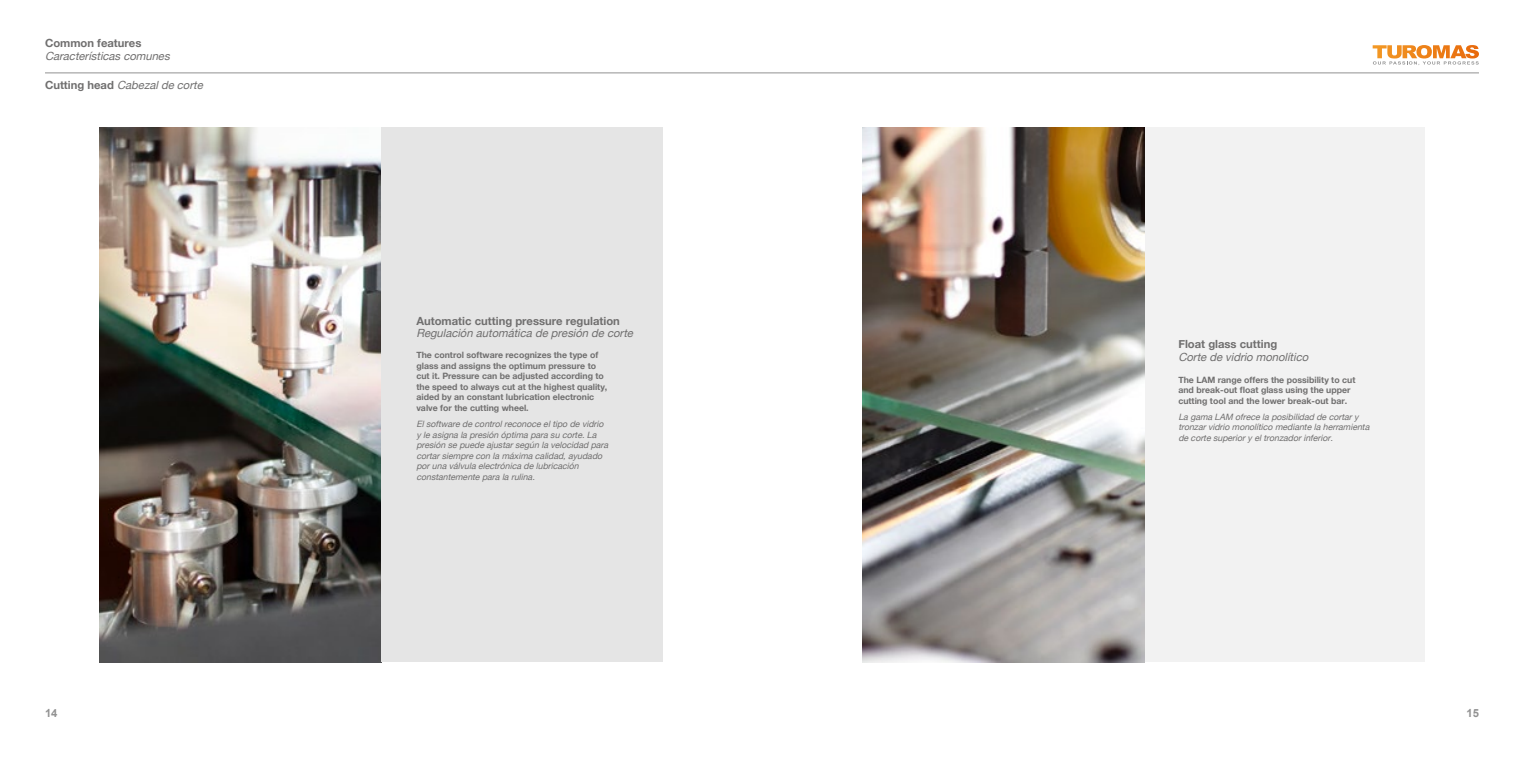
<style>
.page{position:relative;width:1524px;height:762px;background:#fff}
.page>*{position:absolute;margin:0;border:0;box-sizing:border-box;transform-origin:0 0}
.t1{font:italic 11.25px "Helvetica Neue";color:#706f6f}
.t2{font:700 11.25px "Helvetica Neue";color:#706f6f}
.t3{font:700 11.25px "Arial";color:#929292}
.t4{font:italic 8.75px/10.5px "Helvetica Neue";color:#706f6f}
.t5{font:700 8.75px/10.5px "Helvetica Neue";color:#706f6f}
.s1{font-weight:700;font-style:normal}
</style>
<div class="page">
<img style="left:100px;top:127px;width:281px;height:535px">
<div style="left:381px;top:127px;width:281px;height:535px;background:#e5e5e5"></div>
<div style="left:1143px;top:127px;width:281px;height:535px;background:#f2f2f2"></div>
<img style="left:863px;top:127px;width:281px;height:535px">
<hr style="left:45px;top:73px;width:1434px;height:1px;background:#929292">
<svg style="left:1372px;top:45px;width:107px;height:20px"></svg>
<p class="t2" style="left:45px;top:36px;width:98px">Common features</p>
<p class="t1" style="left:45px;top:50px;width:129px">Características comunes</p>
<p class="t1" style="left:45px;top:78px;width:162px"><span class="s1">C u t t i n g h e a d</span> Cabezalde corte</p>
<p class="t2" style="left:416px;top:314px;width:205px">Automatic cutting pressure regulation</p>
<p class="t1" style="left:416px;top:326px;width:221px">Regulación automática de presión de corte</p>
<p class="t5" style="left:416px;top:350px;width:192px">The control software recognizes the type of glass and assigns the optimum pressure to cut it. Pressure can be adjusted according to the speed to always cut at the highest quality, aided by an constant lubrication electronic valve for the cutting wheel.</p>
<p class="t4" style="left:416px;top:418px;width:195px">Elsoftware de controlreconoce eltipo de vidrio y le asigna la presión óptima para su corte.La presión se puede ajustarsegún la velocidad para cortarsiempre con la máxima calidad,ayudado poruna válvula electrónica de lubricación constantemente para la rulina.</p>
<p class="t2" style="left:1178px;top:337px;width:100px">Float glass cutting</p>
<p class="t1" style="left:1178px;top:350px;width:134px">Corte de vidrio monolítico</p>
<p class="t5" style="left:1178px;top:374px;width:179px">The LAM range offers the possibility to cut and break-out float glass using the upper cutting tool and the lower break-out bar.</p>
<p class="t4" style="left:1178px;top:411px;width:195px">La gama LAM ofrece la posibilidad de cortary tronzarvidrio monolítico mediante la herramienta de corte superiory eltronzadorinferior.</p>
<p class="t3" style="left:45px;top:705px;width:14px">14</p>
<p class="t3" style="left:1466px;top:705px;width:14px">15</p>
</div>
